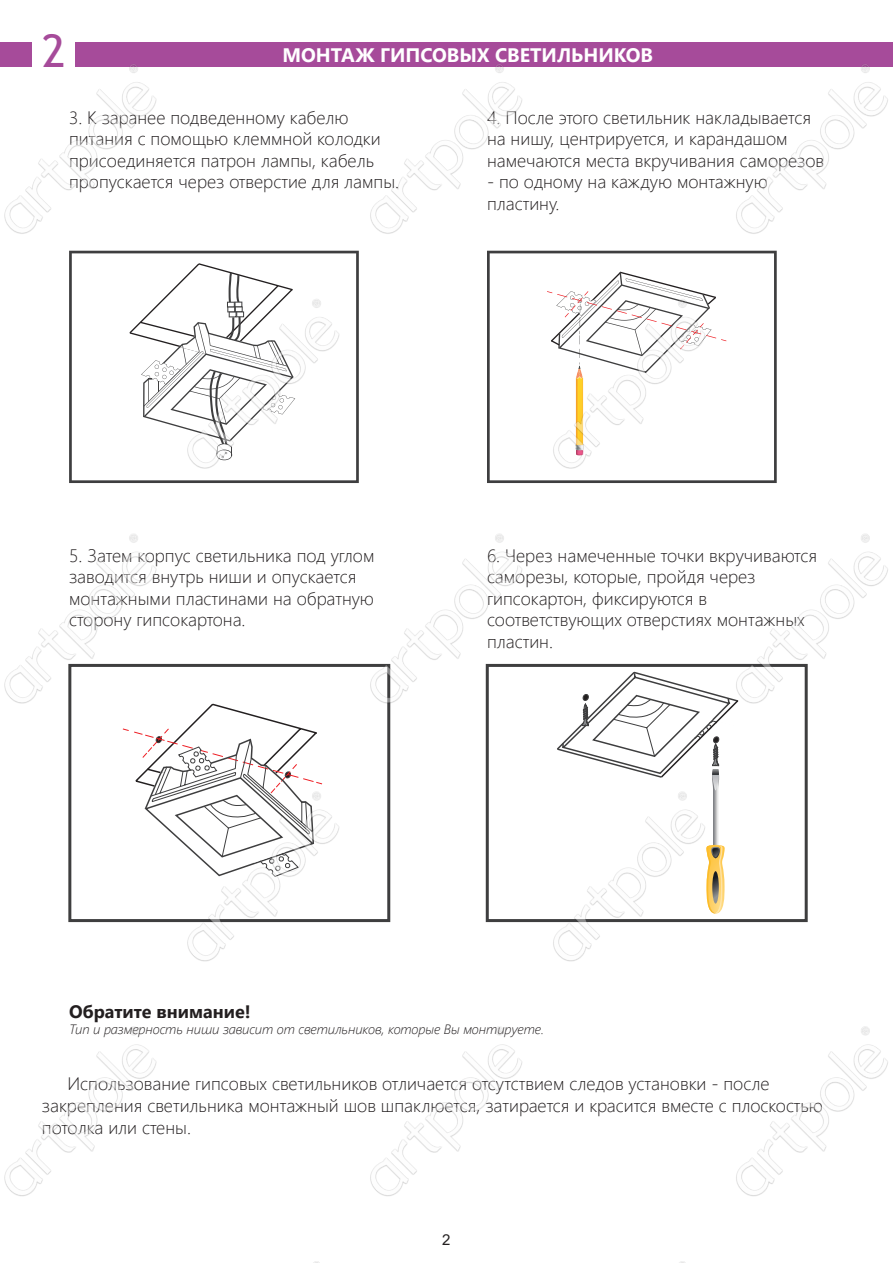
<style>
.page{position:relative;width:893px;height:1263px;background:#fff}
.page>*{position:absolute;margin:0;border:0;box-sizing:border-box;transform-origin:0 0}
.t1{font:45px "Trebuchet MS";color:#a64b9a}
.t2{font:700 19.5px "Segoe UI";color:#fff}
.t3{font:300 18px/21.6px "Segoe UI";color:#231f20}
.t4{font:700 18px "Segoe UI";color:#231f20}
.t5{font:15px "Arial";color:#231f20}
.t6{font:italic 300 13.5px "Segoe UI";letter-spacing:-.005em;color:#231f20}
</style>
<div class="page">
<div style="left:0;top:43px;width:893px;height:24px;background:#a64b9a"></div>
<div style="left:33px;top:34px;width:42px;height:42px;background:#fff"></div>
<img style="left:4px;top:53px;width:884px;height:1210px">
<p class="t1" style="left:42px;top:23px;width:25px">2</p>
<p class="t2" style="left:282px;top:37px;width:372px">МОНТАЖ ГИПСОВЫХ СВЕТИЛЬНИКОВ</p>
<p class="t3" style="left:69px;top:105px;width:332px">3. К заранее подведенному кабелю питания с помощью клеммной колодки присоединяется патрон лампы, кабель пропускается через отверстие для лампы.</p>
<p class="t3" style="left:487px;top:105px;width:339px">4. После этого светильник накладывается на нишу, центрируется, и карандашом намечаются места вкручивания саморезов</p>
<p class="t3" style="left:487px;top:170px;width:282px">- по одному на каждую монтажную пластину.</p>
<p class="t3" style="left:69px;top:543px;width:307px">5. Затем корпус светильника под углом заводится внутрь ниши и опускается монтажными пластинами на обратную сторону гипсокартона.</p>
<p class="t3" style="left:487px;top:543px;width:332px">6. Через намеченные точки вкручиваются саморезы, которые, пройдя через гипсокартон, фиксируются в соответствующих отверстиях монтажных пластин.</p>
<p class="t4" style="left:69px;top:995px;width:183px">Обратите внимание!</p>
<p class="t6" style="left:69px;top:1017px;width:476px">Тип и размерность ниши зависит от светильников, которые Вы монтируете.</p>
<p class="t3" style="left:42px;top:1071px;width:782px;text-indent:26px">Использование гипсовых светильников отличается отсутствием следов установки - после закрепления светильника монтажный шов шпаклюется, затирается и красится вместе с плоскостью потолка или стены.</p>
<p class="t5" style="left:442px;top:1229px;width:10px">2</p>
</div>
